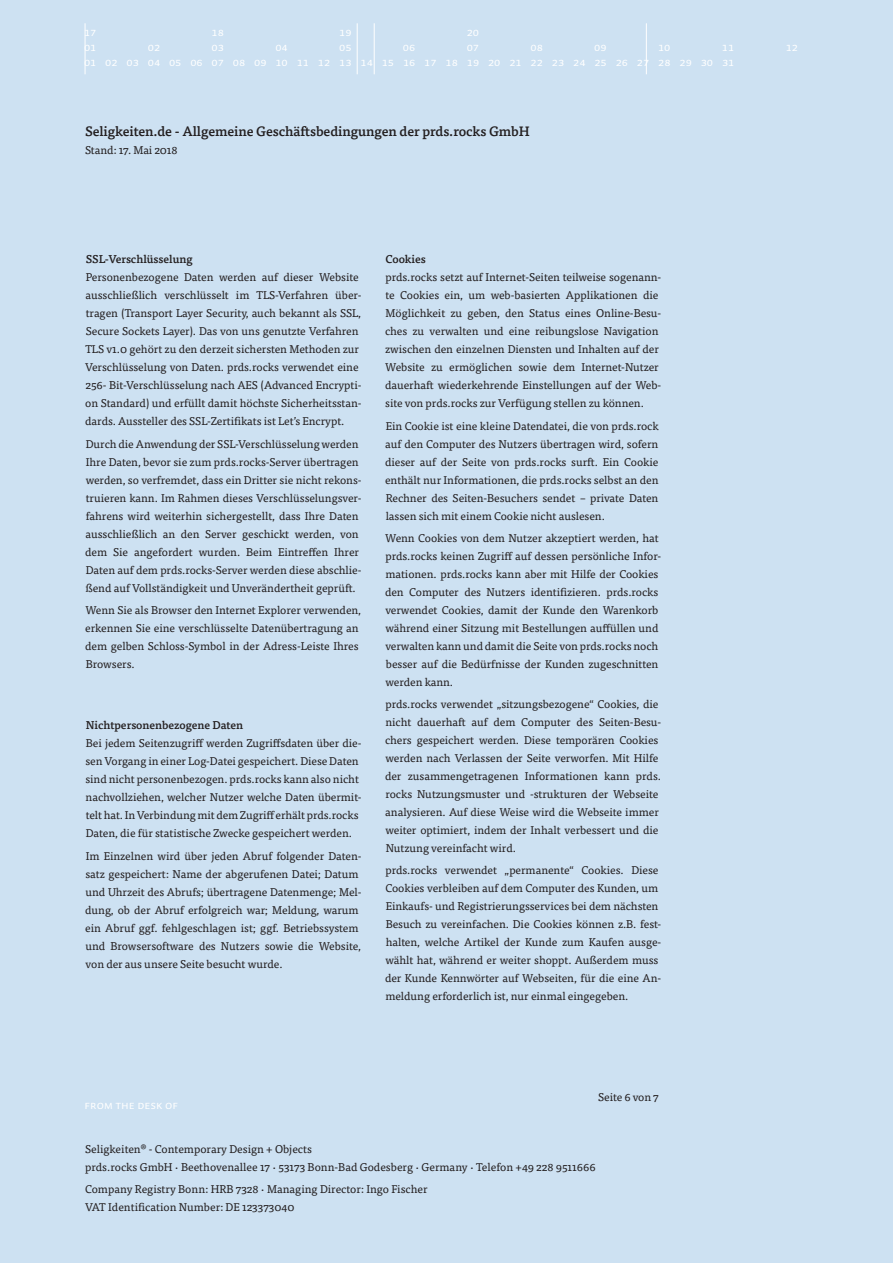
<style>
.page{position:relative;width:893px;height:1263px;background:#fff}
.page>*{position:absolute;margin:0;border:0;box-sizing:border-box;transform-origin:0 0}
.t1{font:500 13.5px "Tisa OT";letter-spacing:-.01em;color:#231f20}
.t2{font:12px "Auto Pro Regular Small Caps";color:#fff}
.body{font:11.25px/18px "Tisa OT";letter-spacing:-.005em;color:#231f20}
.subheadline_neo{font:500 11.25px "Tisa OT";letter-spacing:-.005em;color:#231f20}
</style>
<div class="page">
<div style="left:0;top:0;width:893px;height:204px;background:#cde1f2"></div>
<div style="left:0;top:404px;width:893px;height:859px;background:#cde1f2"></div>
<div style="left:0;top:175px;width:893px;height:872px;background:#cde1f2"></div>
<hr style="left:85px;top:23px;width:1px;height:51px;background:#fff">
<hr style="left:357px;top:23px;width:1px;height:51px;background:#fff">
<hr style="left:374px;top:23px;width:1px;height:51px;background:#fff">
<hr style="left:646px;top:23px;width:1px;height:51px;background:#fff">
<p class="t2" style="left:84px;top:23px;width:14px">17</p>
<p class="t2" style="left:212px;top:23px;width:14px">18</p>
<p class="t2" style="left:339px;top:23px;width:14px">19</p>
<p class="t2" style="left:84px;top:38px;width:14px">01</p>
<p class="t2" style="left:148px;top:38px;width:14px">02</p>
<p class="t2" style="left:212px;top:38px;width:14px">03</p>
<p class="t2" style="left:275px;top:38px;width:14px">04</p>
<p class="t2" style="left:339px;top:38px;width:14px">05</p>
<p class="t2" style="left:403px;top:38px;width:14px">06</p>
<p class="t2" style="left:467px;top:38px;width:14px">07</p>
<p class="t2" style="left:467px;top:23px;width:14px">20</p>
<p class="t2" style="left:530px;top:38px;width:14px">08</p>
<p class="t2" style="left:594px;top:38px;width:14px">09</p>
<p class="t2" style="left:658px;top:38px;width:14px">10</p>
<p class="t2" style="left:722px;top:38px;width:14px">11</p>
<p class="t2" style="left:786px;top:38px;width:14px">12</p>
<p class="t2" style="left:84px;top:53px;width:652px">01 02 03 04 05 06 07 08 09 10 11 12 13 14 15 16 17 18 19 20 21 22 23 24 25 26 27 28 29 30 31</p>
<p class="t1" style="left:85px;top:123px;width:446px">Seligkeiten.de - Allgemeine Geschäftsbedingungen der prds.rocks GmbH</p>
<p class="body" style="left:85px;top:141px;width:94px">Stand: 17. Mai 2018</p>
<p class="subheadline_neo" style="left:86px;top:252px;width:108px">SSL-Verschlüsselung</p>
<p class="body" style="left:85px;top:269px;width:278px">Personenbezogene Daten werden auf dieser Website ausschließlich verschlüsselt im TLS-Verfahren über&shy;tragen (Transport Layer Security, auch bekannt als SSL, Secure Sockets Layer). Das von uns genutzte Verfahren TLS v1.0 gehört zu den derzeit sichersten Methoden zur Verschlüsselung von Daten. prds.rocks verwendet eine 256- Bit-Verschlüsselung nach AES (Advanced Encrypti&shy;on Standard) und erfüllt damit höchste Sicherheitsstan&shy;dards. Aussteller des SSL-Zertifikats ist Let’s Encrypt.</p>
<p class="body" style="left:85px;top:435px;width:278px">Durch die Anwendung der SSL-Verschlüsselung werden Ihre Daten, bevor sie zum prds.rocks-Server übertragen werden, so verfremdet, dass ein Dritter sie nicht rekons&shy;truieren kann. Im Rahmen dieses Verschlüsselungsver&shy;fahrens wird weiterhin sichergestellt, dass Ihre Daten ausschließlich an den Server geschickt werden, von dem Sie angefordert wurden. Beim Eintreffen Ihrer Daten auf dem prds.rocks-Server werden diese abschlie&shy;ßend auf Vollständigkeit und Unverändertheit geprüft.</p>
<p class="body" style="left:85px;top:601px;width:277px">Wenn Sie als Browser den Internet Explorer verwenden, erkennen Sie eine verschlüsselte Datenübertragung an dem gelben Schloss-Symbol in der Adress-Leiste Ihres Browsers.</p>
<p class="subheadline_neo" style="left:86px;top:719px;width:159px">Nichtpersonenbezogene Daten</p>
<p class="body" style="left:85px;top:735px;width:278px">Bei jedem Seitenzugriff werden Zugriffsdaten über die&shy;sen Vorgang in einer Log-Datei gespeichert. Diese Daten sind nicht personenbezogen. prds.rocks kann also nicht nachvollziehen, welcher Nutzer welche Daten übermit&shy;telt hat. In Verbindung mit dem Zugriff erhält prds.rocks Daten, die für statistische Zwecke gespeichert werden.</p>
<p class="body" style="left:85px;top:847px;width:278px">Im Einzelnen wird über jeden Abruf folgender Daten&shy;satz gespeichert: Name der abgerufenen Datei; Datum und Uhrzeit des Abrufs; übertragene Datenmenge; Mel&shy;dung, ob der Abruf erfolgreich war; Meldung, warum ein Abruf ggf. fehlgeschlagen ist; ggf. Betriebssystem und Browsersoftware des Nutzers sowie die Website, von der aus unsere Seite besucht wurde.</p>
<p class="subheadline_neo" style="left:385px;top:252px;width:42px">Cookies</p>
<p class="body" style="left:385px;top:269px;width:278px">prds.rocks setzt auf Internet-Seiten teilweise sogenann&shy;te Cookies ein, um web-basierten Applikationen die Möglichkeit zu geben, den Status eines Online-Besu&shy;ches zu verwalten und eine reibungslose Navigation zwischen den einzelnen Diensten und Inhalten auf der Website zu ermöglichen sowie dem Internet-Nutzer dauerhaft wiederkehrende Einstellungen auf der Web&shy;site von prds.rocks zur Verfügung stellen zu können.</p>
<p class="body" style="left:385px;top:417px;width:275px;text-align:justify">Ein Cookie ist eine kleine Datendatei, die von prds.rock auf den Computer des Nutzers übertragen wird, sofern dieser auf der Seite von prds.rocks surft. Ein Cookie enthält nur Informationen, die prds.rocks selbst an den Rechner des Seiten-Besuchers sendet – private Daten lassen sich mit einem Cookie nicht auslesen.</p>
<p class="body" style="left:385px;top:529px;width:278px">Wenn Cookies von dem Nutzer akzeptiert werden, hat prds.rocks keinen Zugriff auf dessen persönliche Infor&shy;mationen. prds.rocks kann aber mit Hilfe der Cookies den Computer des Nutzers identifizieren. prds.rocks verwendet Cookies, damit der Kunde den Warenkorb während einer Sitzung mit Bestellungen auffüllen und verwalten kann und damit die Seite von prds.rocks noch besser auf die Bedürfnisse der Kunden zugeschnitten werden kann.</p>
<p class="body" style="left:385px;top:695px;width:278px">prds.rocks verwendet „sitzungsbezogene“ Cookies, die nicht dauerhaft auf dem Computer des Seiten-Besu&shy;chers gespeichert werden. Diese temporären Cookies werden nach Verlassen der Seite verworfen. Mit Hilfe der zusammengetragenen Informationen kann prds. rocks Nutzungsmuster und -strukturen der Webseite analysieren. Auf diese Weise wird die Webseite immer weiter optimiert, indem der Inhalt verbessert und die Nutzung vereinfacht wird.</p>
<p class="body" style="left:385px;top:862px;width:278px">prds.rocks verwendet „permanente“ Cookies. Diese Cookies verbleiben auf dem Computer des Kunden, um Einkaufs- und Registrierungsservices bei dem nächsten Besuch zu vereinfachen. Die Cookies können z.B. fest&shy;halten, welche Artikel der Kunde zum Kaufen ausge&shy;wählt hat, während er weiter shoppt. Außerdem muss der Kunde Kennwörter auf Webseiten, für die eine An&shy;meldung erforderlich ist, nur einmal eingegeben.</p>
<p class="t2" style="left:85px;top:1096px;width:95px">from the desk of</p>
<p class="body" style="left:598px;top:1088px;width:62px">Seite 6 von 7</p>
<p class="body" style="left:85px;top:1140px;width:512px">Seligkeiten® - Contemporary Design + Objects<br>prds.rocks GmbH · Beethovenallee 17 · 53173 Bonn-Bad Godesberg · Germany · Telefon +49 228 9511666</p>
<p class="body" style="left:85px;top:1180px;width:344px">Company Registry Bonn: HRB 7328 · Managing Director: Ingo Fischer<br>VAT Identification Number: DE 123373040</p>
</div>
